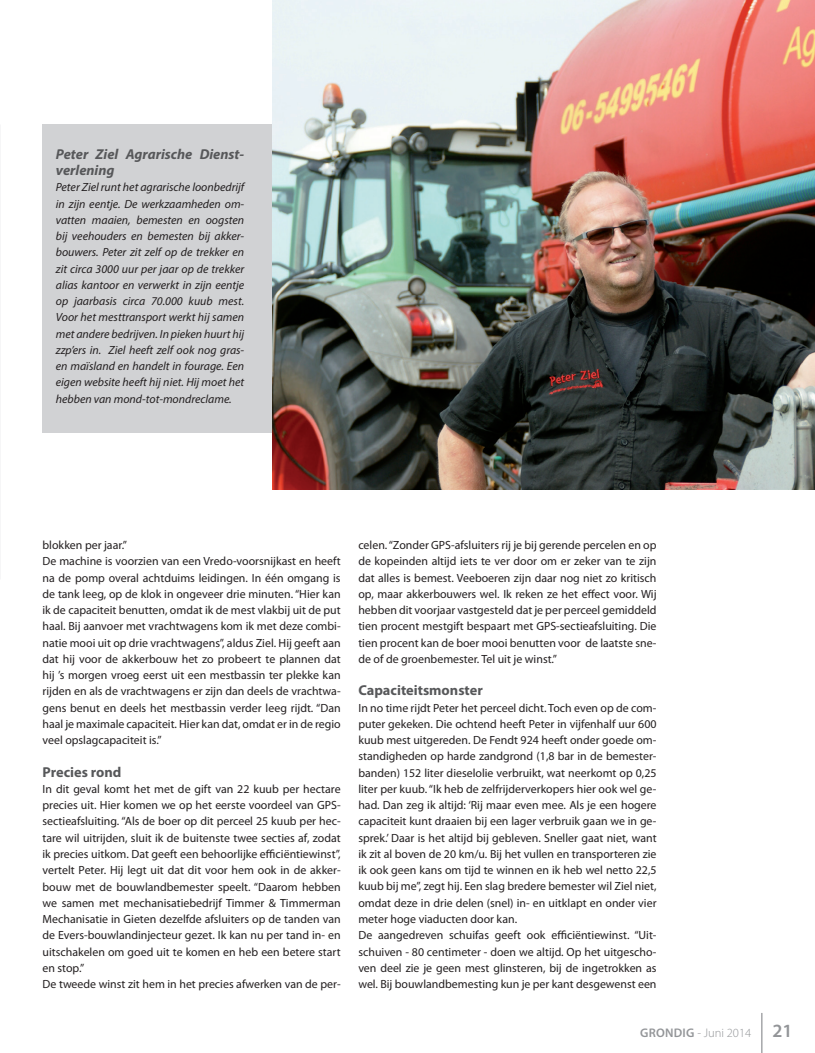
<style>
.page{position:relative;width:815px;height:1053px;background:#fff}
.page>*{position:absolute;margin:0;border:0;box-sizing:border-box;transform-origin:0 0}
.t1{font:italic 700 14.38px/16.2px "Myriad Pro";color:#57585a}
.t2{font:700 14.38px "Myriad Pro";color:#57585a}
.t3{font:300 12.5px "Myriad Pro";color:#939598}
.t4{font:11.88px/16.2px "Myriad Pro";color:#231f20}
.t5{font:italic 11.88px/16.2px "Myriad Pro";color:#231f20;text-align:justify}
.s1{font-weight:600}
.s2{font-weight:600;font-size:18.75px}
</style>
<div class="page">
<hr style="left:761px;top:1012px;width:1px;height:40px;background:#939598">
<div style="left:43px;top:124px;width:719px;height:309px;background:#d1d2d4"></div>
<img style="left:273px;top:0;width:542px;height:489px">
<p class="t1" style="left:56px;top:145px;width:190px">Peter Ziel Agrarische Dienst&shy;verlening</p>
<p class="t5" style="left:56px;top:179px;width:190px">Peter Ziel runt het agrarische loonbedrijf in zijn eentje. De werkzaamheden om&shy;vatten maaien, bemesten en oogsten bij veehouders en bemesten bij akker&shy;bouwers. Peter zit zelf op de trekker en zit circa 3000 uur per jaar op de trekker alias kantoor en verwerkt in zijn eentje op jaarbasis circa 70.000 kuub mest.<br>Voor het mesttransport werkt hij samen met andere bedrijven. In pieken huurt hij zzp’ers in. Ziel heeft zelf ook nog gras&shy;en maïsland en handelt in fourage. Een eigen website heeft hij niet. Hij moet het hebben van mond-tot-mondreclame.</p>
<p class="t4" style="left:43px;top:536px;width:300px">blokken per jaar.”<br>De machine is voorzien van een Vredo-voorsnijkast en heeft na de pomp overal achtduims leidingen. In één omgang is de tank leeg, op de klok in ongeveer drie minuten. “Hier kan ik de capaciteit benutten, omdat ik de mest vlakbij uit de put haal. Bij aanvoer met vrachtwagens kom ik met deze combi&shy;natie mooi uit op drie vrachtwagens”, aldus Ziel. Hij geeft aan dat hij voor de akkerbouw het zo probeert te plannen dat hij ’s morgen vroeg eerst uit een mestbassin ter plekke kan rijden en als de vrachtwagens er zijn dan deels de vrachtwa&shy;gens benut en deels het mestbassin verder leeg rijdt. “Dan haal je maximale capaciteit. Hier kan dat, omdat er in de regio veel opslagcapaciteit is.”</p>
<p class="t2" style="left:43px;top:762px;width:80px">Precies rond</p>
<p class="t4" style="left:43px;top:780px;width:300px">In dit geval komt het met de gift van 22 kuub per hectare precies uit. Hier komen we op het eerste voordeel van GPS&shy;sectieafsluiting. “Als de boer op dit perceel 25 kuub per hec&shy;tare wil uitrijden, sluit ik de buitenste twee secties af, zodat ik precies uitkom. Dat geeft een behoorlijke efficiëntiewinst”, vertelt Peter. Hij legt uit dat dit voor hem ook in de akker&shy;bouw met de bouwlandbemester speelt. “Daarom hebben we samen met mechanisatiebedrijf Timmer &amp; Timmerman Mechanisatie in Gieten dezelfde afsluiters op de tanden van de Evers-bouwlandinjecteur gezet. Ik kan nu per tand in- en uitschakelen om goed uit te komen en heb een betere start en stop.”<br>De tweede winst zit hem in het precies afwerken van de per-</p>
<p class="t4" style="left:358px;top:536px;width:300px;text-align:justify">celen. “Zonder GPS-afsluiters rij je bij gerende percelen en op de kopeinden altijd iets te ver door om er zeker van te zijn dat alles is bemest. Veeboeren zijn daar nog niet zo kritisch op, maar akkerbouwers wel. Ik reken ze het effect voor. Wij hebben dit voorjaar vastgesteld dat je per perceel gemiddeld tien procent mestgift bespaart met GPS-sectieafsluiting. Die tien procent kan de boer mooi benutten voor de laatste sne&shy;de of de groenbemester. Tel uit je winst.”</p>
<p class="t2" style="left:358px;top:681px;width:126px">Capaciteitsmonster</p>
<p class="t4" style="left:358px;top:699px;width:300px">In no time rijdt Peter het perceel dicht. Toch even op de com&shy;puter gekeken. Die ochtend heeft Peter in vijfenhalf uur 600 kuub mest uitgereden. De Fendt 924 heeft onder goede om&shy;standigheden op harde zandgrond (1,8 bar in de bemester&shy;banden) 152 liter dieselolie verbruikt, wat neerkomt op 0,25 liter per kuub. “Ik heb de zelfrijderverkopers hier ook wel ge&shy;had. Dan zeg ik altijd: ‘Rij maar even mee. Als je een hogere capaciteit kunt draaien bij een lager verbruik gaan we in ge&shy;sprek.’ Daar is het altijd bij gebleven. Sneller gaat niet, want ik zit al boven de 20 km/u. Bij het vullen en transporteren zie ik ook geen kans om tijd te winnen en ik heb wel netto 22,5 kuub bij me”, zegt hij. Een slag bredere bemester wil Ziel niet, omdat deze in drie delen (snel) in- en uitklapt en onder vier meter hoge viaducten door kan.<br>De aangedreven schuifas geeft ook efficiëntiewinst. “Uit&shy;schuiven - 80 centimeter - doen we altijd. Op het uitgescho&shy;ven deel zie je geen mest glinsteren, bij de ingetrokken as wel. Bij bouwlandbemesting kun je per kant desgewenst een</p>
<p class="t3" style="left:640px;top:1025px;width:154px"><span class="s1">GRONDIG</span> - Juni 2014 <span class="s2">21</span></p>
</div>
